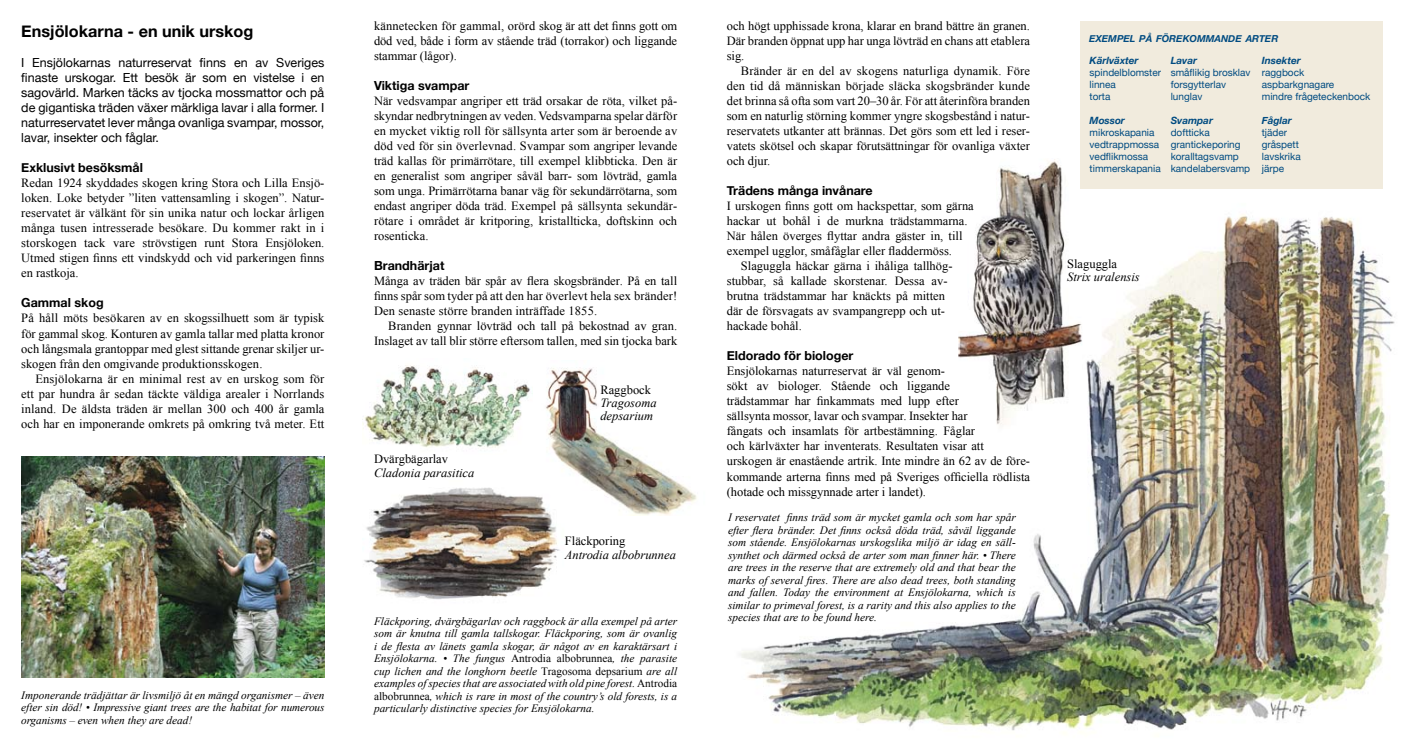
<style>
.page{position:relative;width:1404px;height:745px;background:#fff}
.page>*{position:absolute;margin:0;border:0;box-sizing:border-box;transform-origin:0 0}
.t1{font:700 16.25px "Helvetica Neue";color:#000}
.t2{font:12.5px/15px "Times New Roman";letter-spacing:-.005em;color:#000;text-align:justify}
.t3{font:12.5px/15px "Helvetica Neue";color:#000;text-align:justify}
.t4{font:700 12.5px "Helvetica Neue";color:#000}
.t5{font:italic 12.5px/12.5px "Times New Roman";color:#000}
.t6{font:italic 11.25px/12.5px "Times New Roman";color:#000;text-align:justify}
.t7{font:10px/12px "Helvetica Neue";color:#004b81}
.t8{font:italic 700 10px "Helvetica Neue";color:#004b81}
.t9{font:italic 700 9.62px "Helvetica Neue";color:#004b81}
.s1{font-style:normal}
</style>
<div class="page">
<img style="left:532px;top:368px;width:165px;height:147px">
<img style="left:740px;top:214px;width:655px;height:517px">
<img style="left:21px;top:456px;width:303px;height:221px">
<img style="left:364px;top:480px;width:201px;height:120px">
<img style="left:363px;top:365px;width:167px;height:83px">
<img style="left:958px;top:159px;width:124px;height:276px">
<div style="left:1080px;top:21px;width:302px;height:168px;background:#f1ebdd"></div>
<h1 class="t1" style="left:21px;top:21px;width:234px">Ensjölokarna - en unik urskog</h1>
<p class="t3" style="left:21px;top:55px;width:304px">I Ensjölokarnas naturreservat finns en av Sveriges finaste urskogar. Ett besök är som en vistelse i en sagovärld. Marken täcks av tjocka mossmattor och på de gigantiska träden växer märkliga lavar i alla former. I naturreservatet lever många ovanliga svampar, mossor, lavar, insekter och fåglar.</p>
<p class="t4" style="left:21px;top:160px;width:123px">Exklusivt besöksmål</p>
<p class="t2" style="left:21px;top:175px;width:304px">Redan 1924 skyddades skogen kring Stora och Lilla Ensjö&shy;loken. Loke betyder ”liten vattensamling i skogen”. Natur&shy;reservatet är välkänt för sin unika natur och lockar årligen många tusen intresserade besökare. Du kommer rakt in i storskogen tack vare strövstigen runt Stora Ensjöloken.<br>Utmed stigen finns ett vindskydd och vid parkeringen finns en rastkoja.</p>
<p class="t4" style="left:21px;top:295px;width:84px">Gammal skog</p>
<p class="t2" style="left:21px;top:310px;width:304px">På håll möts besökaren av en skogssilhuett som är typisk för gammal skog. Konturen av gamla tallar med platta kronor och långsmala grantoppar med glest sittande grenar skiljer ur&shy;skogen från den omgivande produktionsskogen.</p>
<p class="t2" style="left:21px;top:370px;width:304px;text-indent:14px">Ensjölokarna är en minimal rest av en urskog som för ett par hundra år sedan täckte väldiga arealer i Norrlands inland. De äldsta träden är mellan 300 och 400 år gamla och har en imponerande omkrets på omkring två meter. Ett</p>
<p class="t6" style="left:21px;top:688px;width:304px">Imponerande trädjättar är livsmiljö åt en mängd organismer – även efter sin död! • Impressive giant trees are the habitat for numerous organisms – even when they are dead!</p>
<p class="t2" style="left:374px;top:18px;width:304px">kännetecken för gammal, orörd skog är att det finns gott om död ved, både i form av stående träd (torrakor) och liggande stammar (lågor).</p>
<p class="t4" style="left:374px;top:78px;width:97px">Viktiga svampar</p>
<p class="t2" style="left:374px;top:93px;width:305px">När vedsvampar angriper ett träd orsakar de röta, vilket på&shy;skyndar nedbrytningen av veden. Vedsvamparna spelar därför en mycket viktig roll för sällsynta arter som är beroende av död ved för sin överlevnad. Svampar som angriper levande träd kallas för primärrötare, till exempel klibbticka. Den är en generalist som angriper såväl barr- som lövträd, gamla som unga. Primärrötarna banar väg för sekundärrötarna, som endast angriper döda träd. Exempel på sällsynta sekundär&shy;rötare i området är kritporing, kristallticka, doftskinn och rosenticka.</p>
<p class="t4" style="left:374px;top:258px;width:72px">Brandhärjat</p>
<p class="t2" style="left:374px;top:273px;width:305px">Många av träden bär spår av flera skogsbränder. På en tall finns spår som tyder på att den har överlevt hela sex bränder!<br>Den senaste större branden inträffade 1855.</p>
<p class="t2" style="left:374px;top:318px;width:305px;text-align:right">Branden gynnar lövträd och tall på bekostnad av gran.<br>Inslaget av tall blir större eftersom tallen, med sin tjocka bark</p>
<p class="t2" style="left:374px;top:450px;width:76px">Dvärgbägarlav</p>
<p class="t5" style="left:374px;top:465px;width:102px">Cladonia parasitica</p>
<p class="t2" style="left:600px;top:382px;width:52px">Raggbock</p>
<p class="t5" style="left:600px;top:396px;width:58px">Tragosoma depsarium</p>
<p class="t2" style="left:565px;top:533px;width:62px">Fläckporing</p>
<p class="t5" style="left:565px;top:548px;width:113px">Antrodia albobrunnea</p>
<p class="t6" style="left:374px;top:614px;width:304px">Fläckporing, dvärgbägarlav och raggbock är alla exempel på arter som är knutna till gamla tallskogar. Fläckporing, som är ovanlig i de flesta av länets gamla skogar, är något av en karaktärsart i Ensjölokarna. • The fungus <span class="s1">Antrodia albobrunnea</span>, the parasite cup lichen and the longhorn beetle <span class="s1">Tragosoma depsarium</span> are all examples of species that are associated with old pine forest. <span class="s1">Antrodia albobrunnea</span>, which is rare in most of the country’s old forests, is a particularly distinctive species for Ensjölokarna.</p>
<p class="t2" style="left:726px;top:18px;width:305px">och högt upphissade krona, klarar en brand bättre än granen.<br>Där branden öppnat upp har unga lövträd en chans att etablera sig.</p>
<p class="t2" style="left:726px;top:63px;width:305px;text-indent:14px">Bränder är en del av skogens naturliga dynamik. Före den tid då människan började släcka skogsbränder kunde det brinna så ofta som vart 20–30 år. För att återinföra branden som en naturlig störning kommer yngre skogsbestånd i natur&shy;reservatets utkanter att brännas. Det görs som ett led i reser&shy;vatets skötsel och skapar förutsättningar för ovanliga växter och djur.</p>
<p class="t4" style="left:726px;top:183px;width:147px">Trädens många invånare</p>
<p class="t2" style="left:726px;top:198px;width:248px">I urskogen finns gott om hackspettar, som gärna</p>
<p class="t2" style="left:726px;top:213px;width:242px">hackar ut bohål i de murkna trädstammarna.</p>
<p class="t2" style="left:726px;top:228px;width:237px">När hålen överges flyttar andra gäster in, till</p>
<p class="t2" style="left:726px;top:243px;width:227px">exempel ugglor, småfåglar eller fladdermöss.</p>
<p class="t2" style="left:741px;top:258px;width:212px">Slaguggla häckar gärna i ihåliga tallhög-</p>
<p class="t2" style="left:726px;top:273px;width:221px">stubbar, så kallade skorstenar. Dessa av-</p>
<p class="t2" style="left:726px;top:288px;width:220px">brutna trädstammar har knäckts på mitten</p>
<p class="t2" style="left:726px;top:303px;width:220px">där de försvagats av svampangrepp och ut-</p>
<p class="t2" style="left:726px;top:318px;width:76px">hackade bohål.</p>
<p class="t4" style="left:726px;top:348px;width:128px">Eldorado för biologer</p>
<p class="t2" style="left:726px;top:363px;width:305px;text-align:left">Ensjölokarnas naturreservat är väl genom-<br>sökt av biologer. Stående och liggande<br>trädstammar har finkammats med lupp efter<br>sällsynta mossor, lavar och svampar. Insekter har<br>fångats och insamlats för artbestämning. Fåglar<br>och kärlväxter har inventerats. Resultaten visar att urskogen är enastående artrik. Inte mindre än 62 av de före&shy;kommande arterna finns med på Sveriges officiella rödlista (hotade och missgynnade arter i landet).</p>
<p class="t6" style="left:728px;top:510px;width:289px">I reservatet finns träd som är mycket gamla och som har spår efter flera bränder. Det finns också döda träd, såväl liggande som stående. Ensjölokarnas urskogslika miljö är idag en säll&shy;synthet och därmed också de arter som man finner här. • There are trees in the reserve that are extremely old and that bear the marks of several fires. There are also dead trees, both standing and fallen. Today the environment at Ensjölokarna, which is similar to primeval forest, is a rarity and this also applies to the species that are to be found here.</p>
<p class="t9" style="left:1088px;top:33px;width:191px">EXEMPEL PÅ FÖREKOMMANDE ARTER</p>
<p class="t8" style="left:1261px;top:54px;width:40px">Insekter</p>
<p class="t7" style="left:1261px;top:66px;width:110px">raggbock aspbarkgnagare<br>mindre frågeteckenbock</p>
<p class="t8" style="left:1261px;top:114px;width:32px">Fåglar</p>
<p class="t7" style="left:1261px;top:126px;width:40px">tjäder gråspett lavskrika järpe</p>
<p class="t8" style="left:1089px;top:54px;width:50px">Kärlväxter</p>
<p class="t7" style="left:1089px;top:66px;width:73px">spindelblomster linnea<br>torta</p>
<p class="t8" style="left:1089px;top:114px;width:37px">Mossor</p>
<p class="t7" style="left:1089px;top:126px;width:73px">mikroskapania vedtrappmossa vedflikmossa timmerskapania</p>
<p class="t8" style="left:1170px;top:54px;width:28px">Lavar</p>
<p class="t7" style="left:1170px;top:66px;width:81px">småflikig brosklav forsgytterlav lunglav</p>
<p class="t8" style="left:1170px;top:114px;width:44px">Svampar</p>
<p class="t7" style="left:1170px;top:126px;width:81px">doftticka grantickeporing koralltagsvamp kandelabersvamp</p>
<p class="t2" style="left:1067px;top:255px;width:51px">Slaguggla</p>
<p class="t5" style="left:1067px;top:270px;width:74px">Strix uralensis</p>
</div>
